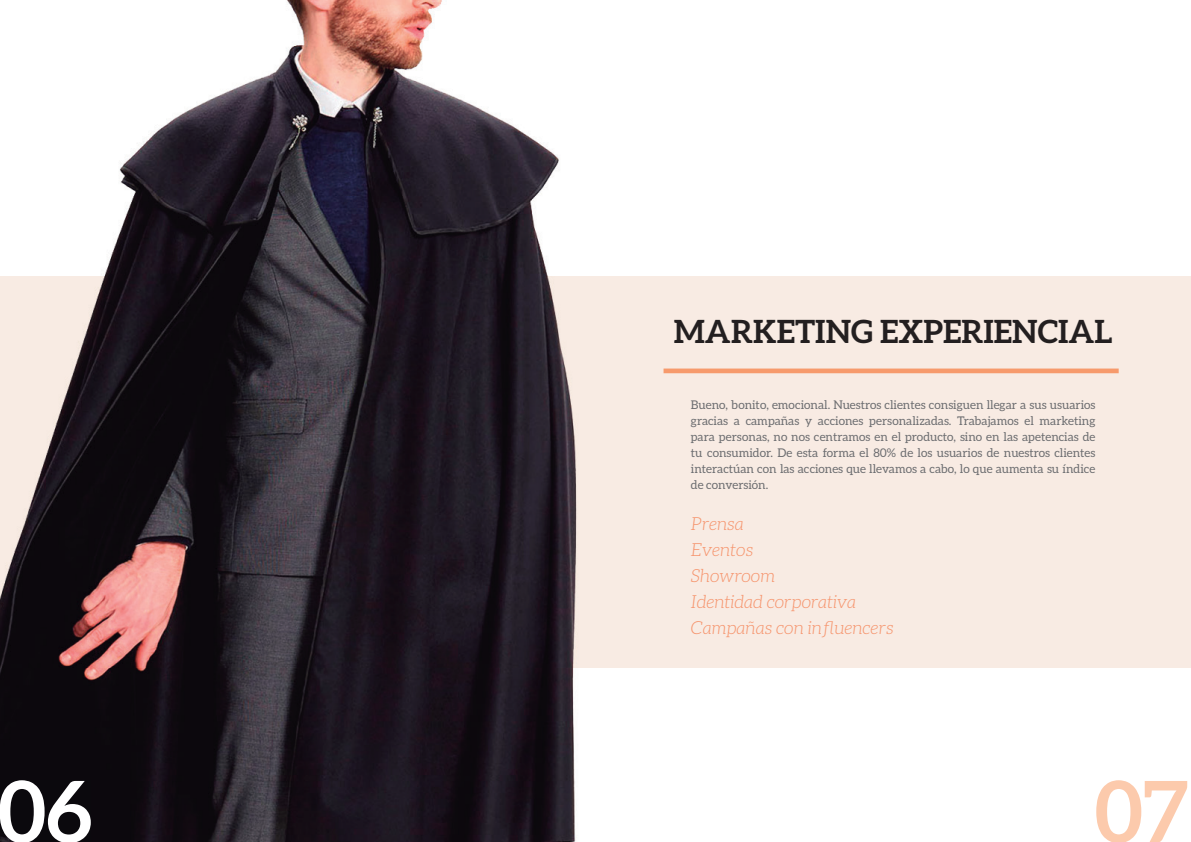
<style>
.page{position:relative;width:1191px;height:842px;background:#fff}
.page>*{position:absolute;margin:0;border:0;box-sizing:border-box;transform-origin:0 0}
.t1{font:700 85px "Aleo";color:#fccaac}
.t2{font:700 32px "Aleo";color:#231f20}
.t3{font:italic 300 18px/26px "Aleo";color:#f6926a}
.t4{font:12px/16px "Aleo";color:#6c6d70;text-align:justify}
</style>
<div class="page">
<div style="left:581px;top:276px;width:610px;height:392px;background:#f8ebe3"></div>
<hr style="left:663px;top:369px;width:455px;height:4px;background:#f79a6c">
<img style="left:0;top:0;width:576px;height:842px">
<img style="left:0;top:780px;width:91px;height:62px">
<img style="left:0;top:276px;width:581px;height:392px">
<h2 class="t2" style="left:673px;top:313px;width:440px">MARKETING EXPERIENCIAL</h2>
<p class="t4" style="left:691px;top:396px;width:406px">Bueno, bonito, emocional. Nuestros clientes consiguen llegar a sus usuarios gracias a campañas y acciones personalizadas. Trabajamos el marketing para personas, no nos centramos en el producto, sino en las apetencias de tu consumidor. De esta forma el 80% de los usuarios de nuestros clientes interactúan con las acciones que llevamos a cabo, lo que aumenta su índice de conversión.</p>
<h3 class="t3" style="left:691px;top:511px;width:204px">Prensa<br>Eventos<br>Showroom<br>Identidad corporativa<br>Campañas con influencers</h3>
<h1 class="t1" style="left:1094px;top:763px;width:96px">07</h1>
</div>
